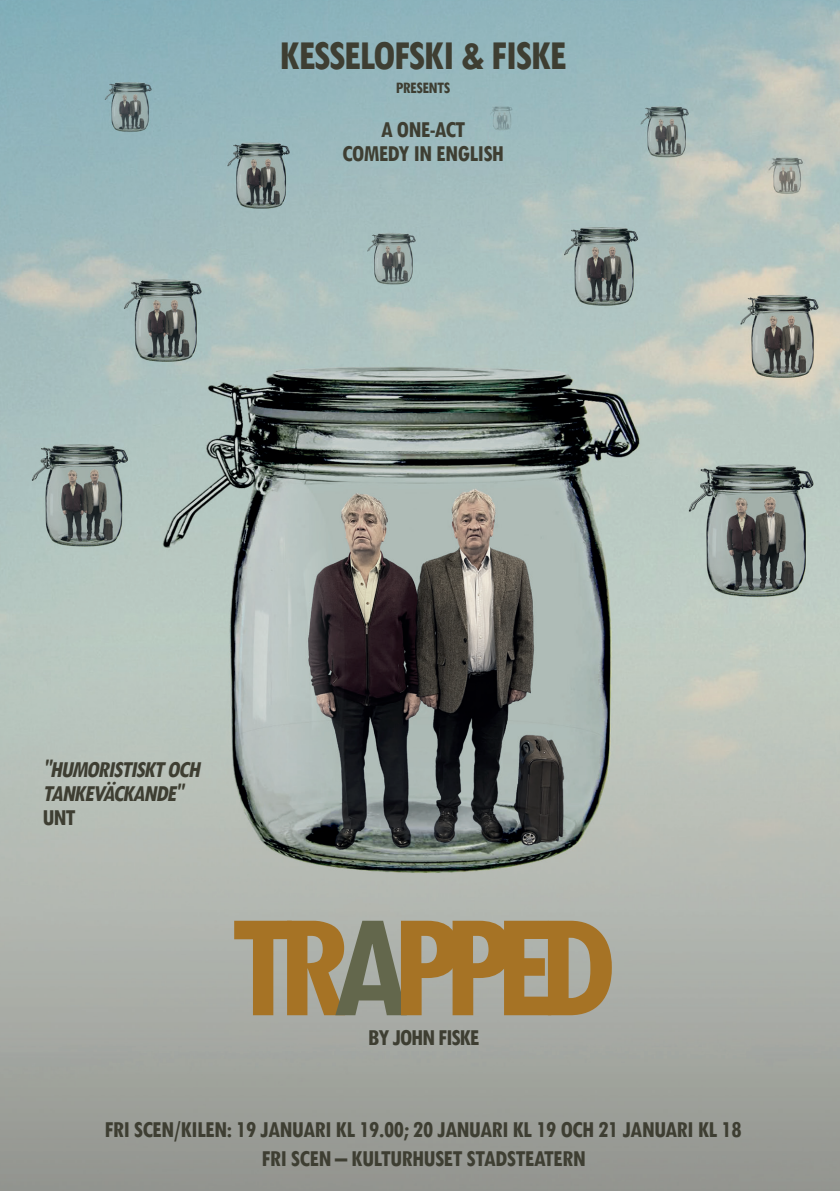
<style>
.page{position:relative;width:840px;height:1191px;background:#fff}
.page>*{position:absolute;margin:0;border:0;box-sizing:border-box;transform-origin:0 0}
.t1{font:700 condensed 154.8px "Tw Cen";letter-spacing:-.115em;color:#a67325}
.t2{font:700 condensed 43.6px "Tw Cen";letter-spacing:-.04em;color:#3e3e32}
.t3{font:700 condensed 24.2px "Tw Cen";letter-spacing:-.03em;color:#3e3e32}
.t4{font:italic 700 condensed 24.2px/24.2px "Tw Cen";color:#3e3e32}
.t5{font:700 condensed 24.2px "Tw Cen";letter-spacing:-.05em;color:#3e3e32}
.t6{font:700 condensed 17px "Tw Cen";letter-spacing:-.03em;color:#3e3e32}
.s1{color:#63674c}
</style>
<div class="page">
<img style="left:0;top:0;width:839px;height:1191px">
<p class="t2" style="left:279px;top:29px;width:289px">KESSELOFSKI &amp; FISKE</p>
<p class="t6" style="left:395px;top:77px;width:56px">PRESENTS</p>
<p class="t3" style="left:380px;top:115px;width:86px">A ONE-ACT</p>
<p class="t3" style="left:342px;top:139px;width:163px">COMEDY IN ENGLISH</p>
<p class="t4" style="left:42px;top:756px;width:164px">"HUMORISTISKTOCH<br>TANKEVÄCKANDE"</p>
<p class="t3" style="left:42px;top:803px;width:34px">UNT</p>
<p class="t1" style="left:229px;top:873px;width:388px">TR<span class="s1">A</span>PPED</p>
<p class="t5" style="left:367px;top:1022px;width:113px">BY JOHN FISKE</p>
<p class="t3" style="left:104px;top:1114px;width:638px">FRI SCEN/KILEN: 19 JANUARI KL 19.00; 20 JANUARI KL 19 OCH 21 JANUARI KL 18</p>
<p class="t3" style="left:261px;top:1143px;width:325px">FRI SCEN – KULTURHUSET STADSTEATERN</p>
</div>
